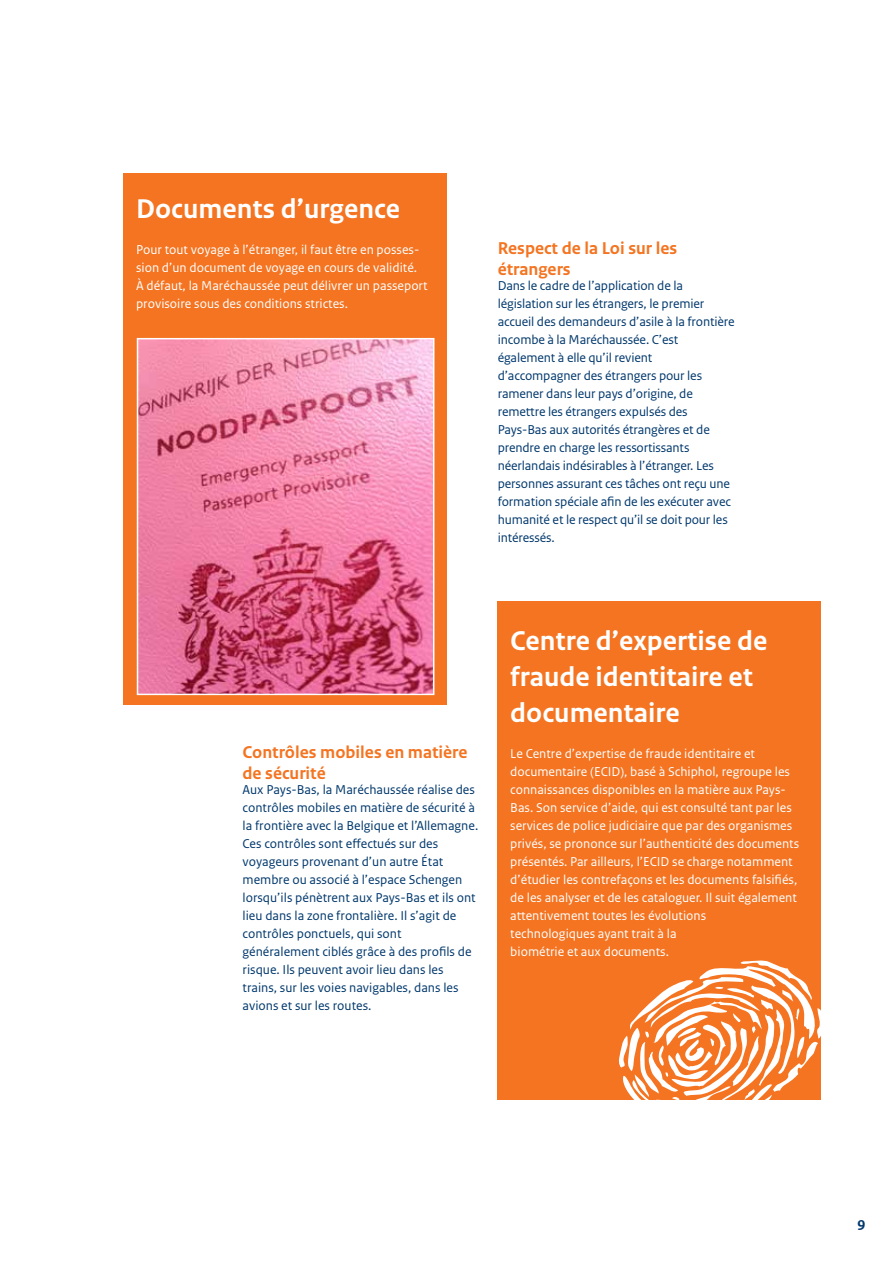
<style>
.page{position:relative;width:893px;height:1263px;background:#fff}
.page>*{position:absolute;margin:0;border:0;box-sizing:border-box;transform-origin:0 0}
.t1{font:700 28.5px/36px "Rijksoverheid Sans Text";color:#fff}
.t2{font:700 18px/21px "Rijksoverheid Sans Text";color:#f47421}
.t3{font:700 15px "Rijksoverheid Sans Text";color:#00386c}
.t4{font:13.5px/18px "Rijksoverheid Sans Text";letter-spacing:-.01em;color:#00386c}
.t5{font:13.5px/18px "Rijksoverheid Sans Text";color:#fff}
</style>
<div class="page">
<div style="left:123px;top:174px;width:323px;height:531px;background:#f47421"></div>
<img style="left:140px;top:341px;width:291px;height:351px">
<div style="left:137px;top:338px;width:297px;height:357px;border:2px solid #fff"></div>
<div style="left:497px;top:602px;width:324px;height:498px;background:#f47421"></div>
<svg style="left:619px;top:960px;width:202px;height:140px"></svg>
<h1 class="t1" style="left:136px;top:191px;width:266px">Documents d’urgence</h1>
<p class="t5" style="left:136px;top:241px;width:293px">Pour tout voyage à l’étranger, il faut être en posses&shy;sion d’un document de voyage en cours de validité.<br>À défaut, la Maréchaussée peut délivrer un passeport provisoire sous des conditions strictes.</p>
<h2 class="t2" style="left:498px;top:238px;width:181px">Respect de la Loi sur les étrangers</h2>
<p class="t4" style="left:498px;top:277px;width:239px">Dans le cadre de l’application de la législation sur les étrangers, le premier accueil des demandeurs d’asile à la frontière incombe à la Maréchaussée. C’est également à elle qu’il revient d’accompagner des étrangers pour les ramener dans leur pays d’origine, de remettre les étrangers expulsés des Pays-Bas aux autorités étrangères et de prendre en charge les ressortissants néerlandais indésirables à l’étranger. Les personnes assurant ces tâches ont reçu une formation spéciale afin de les exécuter avec humanité et le respect qu’il se doit pour les intéressés.</p>
<h2 class="t2" style="left:243px;top:742px;width:227px">Contrôles mobiles en matière de sécurité</h2>
<p class="t4" style="left:243px;top:781px;width:237px">Aux Pays-Bas, la Maréchaussée réalise des contrôles mobiles en matière de sécurité à la frontière avec la Belgique et l’Allemagne.<br>Ces contrôles sont effectués sur des voyageurs provenant d’un autre État membre ou associé à l’espace Schengen lorsqu’ils pénètrent aux Pays-Bas et ils ont lieu dans la zone frontalière. Il s’agit de contrôles ponctuels, qui sont généralement ciblés grâce à des profils de risque. Ils peuvent avoir lieu dans les trains, sur les voies navigables, dans les avions et sur les routes.</p>
<h1 class="t1" style="left:510px;top:623px;width:259px">Centre d’expertise de fraude identitaire et documentaire</h1>
<p class="t5" style="left:510px;top:745px;width:290px">Le Centre d’expertise de fraude identitaire et documentaire (ECID), basé à Schiphol, regroupe les connaissances disponibles en la matière aux Pays-Bas. Son service d’aide, qui est consulté tant par les services de police judiciaire que par des organismes privés, se prononce sur l’authenticité des documents présentés. Par ailleurs, l’ECID se charge notamment d’étudier les contrefaçons et les documents falsifiés, de les analyser et de les cataloguer. Il suit également attentivement toutes les évolutions<br>technologiques ayant trait à la<br>biométrie et aux documents.</p>
<p class="t3" style="left:857px;top:1216px;width:9px">9</p>
</div>
